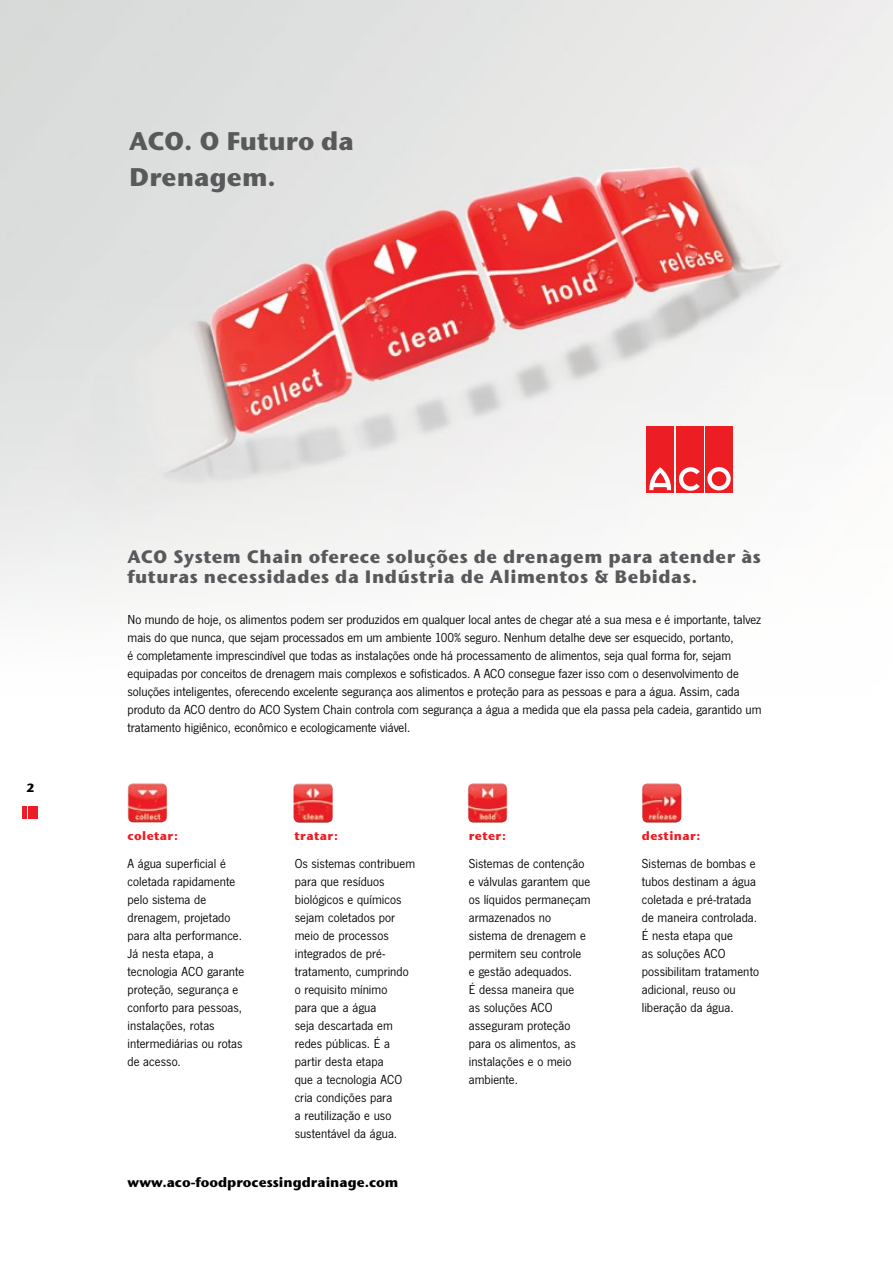
<style>
.page{position:relative;width:893px;height:1263px;background:#fff}
.page>*{position:absolute;margin:0;border:0;box-sizing:border-box;transform-origin:0 0}
.t1{font:700 25.5px/36px "Stone Sans ITC Pro";color:#58595b}
.t2{font:700 18px/19.5px "Stone Sans ITC Pro";letter-spacing:.03em;color:#58595b}
.t3{font:13.5px/18px "News Gothic TOT";color:#000}
.t4{font:700 13.5px "Stone Sans ITC Pro";color:#000}
.t5{font:700 12px "Stone Sans ITC Pro";letter-spacing:.03em;color:#ed1d24}
.t6{font:700 12px "Stone Sans ITC Pro";color:#000}
</style>
<div class="page">
<img style="left:0;top:0;width:893px;height:602px">
<div style="left:647px;top:426px;width:27px;height:67px;background:#ed1d24"></div>
<div style="left:676px;top:426px;width:27px;height:67px;background:#ed1d24"></div>
<div style="left:705px;top:426px;width:28px;height:67px;background:#ed1d24"></div>
<svg style="left:707px;top:467px;width:24px;height:23px"></svg>
<svg style="left:679px;top:467px;width:21px;height:24px"></svg>
<svg style="left:649px;top:467px;width:22px;height:23px"></svg>
<img style="left:293px;top:783px;width:40px;height:40px">
<img style="left:468px;top:783px;width:39px;height:40px">
<img style="left:642px;top:783px;width:39px;height:40px">
<img style="left:128px;top:783px;width:39px;height:39px">
<hr style="left:23px;top:806px;width:4px;height:13px;background:#ed1d24">
<div style="left:28px;top:806px;width:5px;height:13px;background:#ed1d24"></div>
<hr style="left:34px;top:806px;width:4px;height:13px;background:#ed1d24">
<h1 class="t1" style="left:129px;top:123px;width:226px">ACO. O Futuro da<br>Drenagem.</h1>
<p class="t6" style="left:26px;top:780px;width:10px">2</p>
<h2 class="t2" style="left:128px;top:547px;width:635px">ACO System Chain oferece soluções de drenagem para atender às futuras necessidades da Indústria de Alimentos &amp; Bebidas.</h2>
<p class="t3" style="left:128px;top:611px;width:635px">No mundo de hoje, os alimentos podem ser produzidos em qualquer local antes de chegar até a sua mesa e é importante, talvez mais do que nunca, que sejam processados em um ambiente 100% seguro. Nenhum detalhe deve ser esquecido, portanto,<br>é completamente imprescindível que todas as instalações onde há processamento de alimentos, seja qual forma for, sejam equipadas por conceitos de drenagem mais complexos e sofisticados. A ACO consegue fazer isso com o desenvolvimento de soluções inteligentes, oferecendo excelente segurança aos alimentos e proteção para as pessoas e para a água. Assim, cada produto da ACO dentro do ACO System Chain controla com segurança a água a medida que ela passa pela cadeia, garantido um tratamento higiênico, econômico e ecologicamente viável.</p>
<p class="t5" style="left:128px;top:828px;width:52px">coletar:</p>
<p class="t5" style="left:295px;top:828px;width:45px">tratar:</p>
<p class="t5" style="left:469px;top:828px;width:39px">reter:</p>
<p class="t5" style="left:642px;top:828px;width:60px">destinar:</p>
<p class="t3" style="left:128px;top:854px;width:118px">A água superficial é coletada rapidamente pelo sistema de drenagem, projetado para alta performance.<br>Já nesta etapa, a tecnologia ACO garante proteção, segurança e conforto para pessoas, instalações, rotas intermediárias ou rotas de acesso.</p>
<p class="t3" style="left:295px;top:854px;width:122px">Os sistemas contribuem para que resíduos biológicos e químicos sejam coletados por meio de processos integrados de pré&shy;tratamento, cumprindo o requisito mínimo<br>para que a água<br>seja descartada em redes públicas. É a partir desta etapa<br>que a tecnologia ACO cria condições para<br>a reutilização e uso sustentável da água.</p>
<p class="t3" style="left:469px;top:854px;width:123px">Sistemas de contenção e válvulas garantem que os líquidos permaneçam armazenados no sistema de drenagem e permitem seu controle<br>e gestão adequados.<br>É dessa maneira que<br>as soluções ACO asseguram proteção para os alimentos, as instalações e o meio ambiente.</p>
<p class="t3" style="left:642px;top:854px;width:119px">Sistemas de bombas e tubos destinam a água coletada e pré-tratada de maneira controlada.<br>É nesta etapa que<br>as soluções ACO possibilitam tratamento adicional, reuso ou liberação da água.</p>
<p class="t4" style="left:128px;top:1174px;width:272px">www.aco-foodprocessingdrainage.com</p>
</div>
